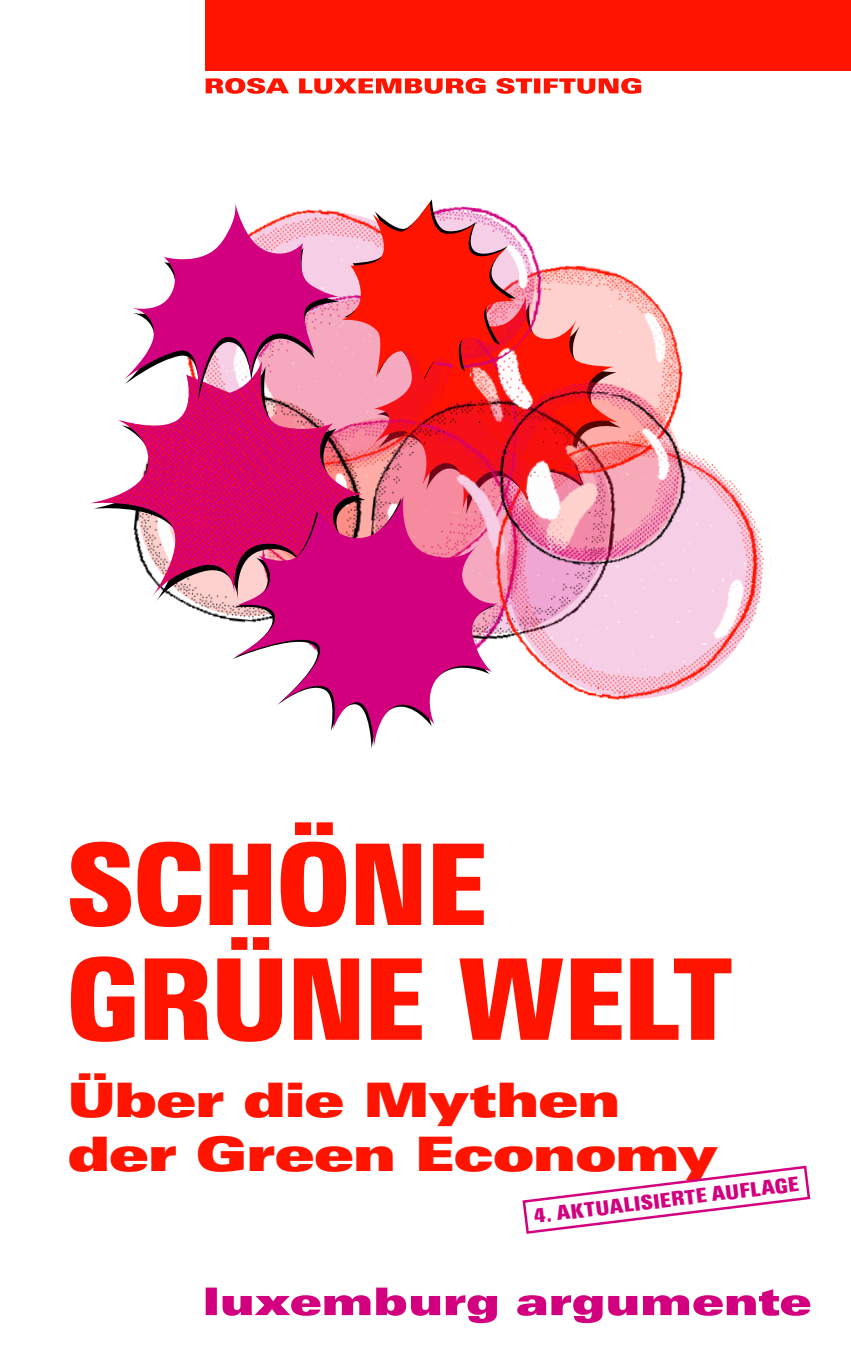
<style>
.page{position:relative;width:851px;height:1347px;background:#fff}
.page>*{position:absolute;margin:0;border:0;box-sizing:border-box;transform-origin:0 0}
.t1{font:900 condensed 112.5px/114.8px "Linotype Univers";letter-spacing:-.01em;color:#ff1400}
.t2{font:47.5px/54.5px "Linotype Univers Extd X Black";letter-spacing:.005em;color:#ff1400}
.t3{font:900 condensed 20px "Linotype Univers";color:#d2007f}
</style>
<div class="page">
<svg style="left:206px;top:1287px;width:604px;height:36px"></svg>
<img style="left:377px;top:400px;width:93px;height:95px">
<img style="left:377px;top:400px;width:71px;height:37px">
<img style="left:473px;top:461px;width:298px;height:239px">
<img style="left:533px;top:476px;width:224px;height:168px">
<img style="left:458px;top:265px;width:225px;height:221px">
<img style="left:547px;top:291px;width:127px;height:77px">
<img style="left:516px;top:225px;width:28px;height:143px">
<img style="left:516px;top:229px;width:19px;height:115px">
<img style="left:487px;top:371px;width:218px;height:213px">
<img style="left:180px;top:400px;width:192px;height:222px">
<img style="left:90px;top:400px;width:272px;height:197px">
<svg style="left:234px;top:495px;width:265px;height:252px;fill:#d2017f"></svg>
<svg style="left:124px;top:199px;width:392px;height:201px"></svg>
<svg style="left:522px;top:1165px;width:289px;height:69px"></svg>
<div style="left:206px;top:0;width:644px;height:71px;background:#ff1400"></div>
<svg style="left:206px;top:78px;width:435px;height:16px"></svg>
<h1 class="t1" style="left:67px;top:826px;width:666px">SCHÖNE<br>GRÜNE WELT</h1>
<p class="t2" style="left:68px;top:1072px;width:650px">Über die Mythen der Green Economy</p>
<p class="t3" style="left:532px;top:1203px;width:268px;rotate:-7deg">4. AKTUALISIERTE AUFLAGE</p>
</div>
